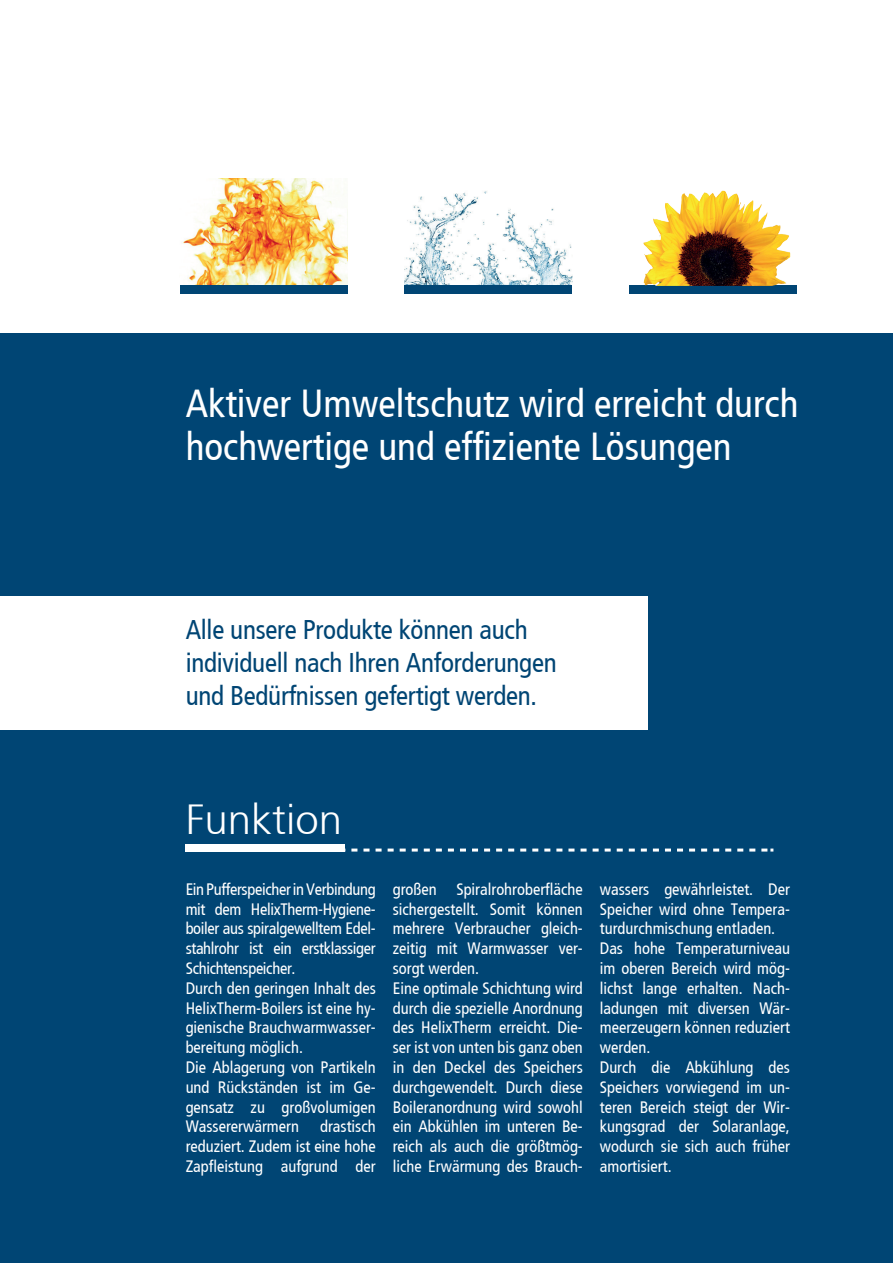
<style>
.page{position:relative;width:893px;height:1263px;background:#004574}
.page>*{position:absolute;margin:0;border:0;box-sizing:border-box;transform-origin:0 0}
.t1{font:300 42px "Frutiger";color:#fff}
.t2{font:condensed 39px/43.5px "Frutiger";color:#fff}
.t3{font:condensed 27px/33px "Frutiger";letter-spacing:-.01em;color:#004574}
.t4{font:condensed 16.5px/19.8px "Frutiger";color:#fff}
</style>
<div class="page">
<div style="left:186px;top:843px;width:159px;height:8px;background:#fff"></div>
<svg style="left:345px;top:848px;width:428px;height:3px"></svg>
<div style="left:0;top:596px;width:647px;height:134px;background:#fff"></div>
<div style="left:0;top:0;width:893px;height:332px;background:#fff"></div>
<div style="left:180px;top:285px;width:167px;height:8px;background:#004574"></div>
<img style="left:404px;top:191px;width:168px;height:95px">
<img style="left:181px;top:178px;width:166px;height:107px">
<div style="left:629px;top:285px;width:168px;height:8px;background:#004574"></div>
<div style="left:405px;top:285px;width:167px;height:8px;background:#004574"></div>
<img style="left:653px;top:191px;width:69px;height:46px">
<h2 class="t2" style="left:186px;top:382px;width:614px">Aktiver Umweltschutz wird erreicht durch hochwertige und effiziente Lösungen</h2>
<h3 class="t3" style="left:186px;top:613px;width:373px">Alle unsere Produkte können auch individuell nach Ihren Anforderungen und Bedürfnissen gefertigt werden.</h3>
<h1 class="t1" style="left:186px;top:798px;width:158px">Funktion</h1>
<p class="t4" style="left:186px;top:879px;width:192px">Ein Pufferspeicher in Verbindung mit dem HelixTherm-Hygiene&shy;boiler aus spiralgewelltem Edel&shy;stahlrohr ist ein erstklassiger<br>Schichtenspeicher.<br>Durch den geringen Inhalt des<br>HelixTherm-Boilers ist eine hy&shy;gienische Brauchwarmwasser&shy;bereitung möglich.<br>Die Ablagerung von Partikeln und Rückständen ist im Ge&shy;gensatz zu großvolumigen<br>Wassererwärmern</p>
<p class="t4" style="left:186px;top:1117px;width:192px;text-align:justify;text-indent:134px">drastisch reduziert. Zudem ist eine hohe Zapfleistung aufgrund der</p>
<p class="t4" style="left:393px;top:879px;width:192px">großen Spiralrohroberfläche sichergestellt. Somit können mehrere Verbraucher gleich&shy;zeitig mit Warmwasser ver&shy;sorgt werden.<br>Eine optimale Schichtung wird durch die spezielle Anordnung des HelixTherm erreicht. Die&shy;ser ist von unten bis ganz oben in den Deckel des Speichers durchgewendelt. Durch diese<br>Boileranordnung wird sowohl ein Abkühlen im unteren Be&shy;reich als auch die größtmög&shy;liche Erwärmung des Brauch-</p>
<p class="t4" style="left:600px;top:879px;width:192px">wassers gewährleistet. Der<br>Speicher wird ohne Tempera&shy;turdurchmischung entladen.<br>Das hohe Temperaturniveau im oberen Bereich wird mög&shy;lichst lange erhalten. Nach&shy;ladungen mit diversen Wär&shy;meerzeugern können reduziert werden.<br>Durch die Abkühlung des<br>Speichers vorwiegend im un&shy;teren Bereich steigt der Wir&shy;kungsgrad der Solaranlage, wodurch sie sich auch früher amortisiert.</p>
</div>
